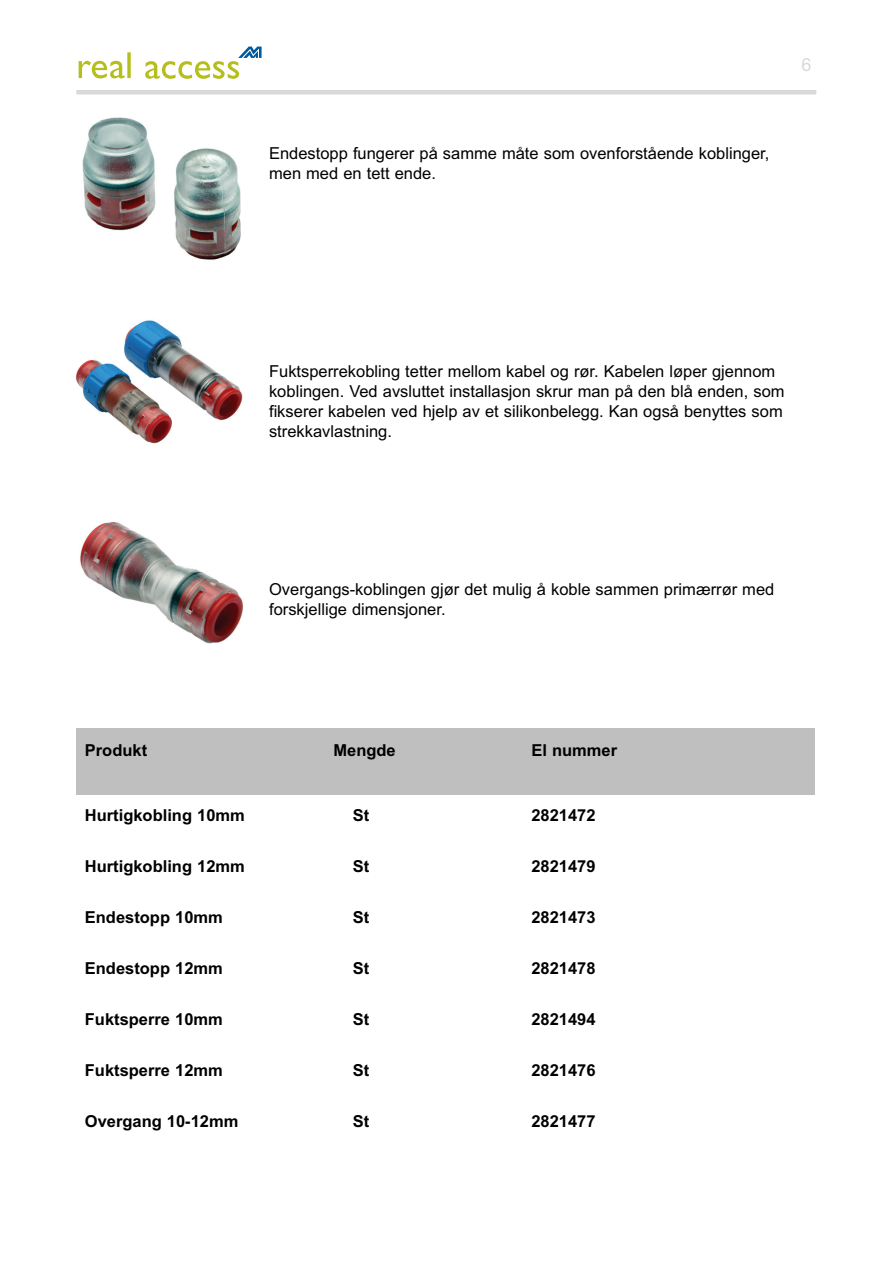
<style>
.page{position:relative;width:893px;height:1263px;background:#fff}
.page>*{position:absolute;margin:0;border:0;box-sizing:border-box;transform-origin:0 0}
.t1{font:18px "Arial";color:#d9d9d9}
.t2{font:16.5px/19.8px "Arial";color:#000}
.t3{font:700 16.5px "Arial";color:#000}
</style>
<div class="page">
<div style="left:76px;top:90px;width:740px;height:5px;background:#d9d9d9"></div>
<svg style="left:79px;top:52px;width:52px;height:26px"></svg>
<svg style="left:145px;top:47px;width:117px;height:32px"></svg>
<img style="left:82px;top:117px;width:159px;height:143px">
<img style="left:75px;top:320px;width:168px;height:124px">
<img style="left:80px;top:522px;width:164px;height:122px">
<div style="left:76px;top:728px;width:738px;height:67px;background:#bfbfbf"></div>
<p class="t2" style="left:269px;top:145px;width:502px">Endestopp fungerer på samme måte som ovenforstående koblinger, men med en tett ende.</p>
<p class="t1" style="left:801px;top:58px;width:12px">6</p>
<p class="t2" style="left:269px;top:363px;width:517px">Fuktsperrekobling tetter mellom kabel og rør. Kabelen løper gjennom koblingen. Ved avsluttet installasjon skrur man på den blå enden, som fikserer kabelen ved hjelp av et silikonbelegg. Kan også benyttes som strekkavlastning.</p>
<p class="t2" style="left:269px;top:581px;width:507px">Overgangs-koblingen gjør det mulig å koble sammen primærrør med forskjellige dimensjoner.</p>
<p class="t3" style="left:85px;top:744px;width:64px">Produkt</p>
<p class="t3" style="left:333px;top:744px;width:64px">Mengde</p>
<p class="t3" style="left:531px;top:744px;width:87px">El nummer</p>
<p class="t3" style="left:85px;top:809px;width:161px">Hurtigkobling 10mm</p>
<p class="t3" style="left:353px;top:809px;width:18px">St</p>
<p class="t3" style="left:531px;top:809px;width:66px">2821472</p>
<p class="t3" style="left:85px;top:860px;width:161px">Hurtigkobling 12mm</p>
<p class="t3" style="left:353px;top:860px;width:18px">St</p>
<p class="t3" style="left:531px;top:860px;width:66px">2821479</p>
<p class="t3" style="left:85px;top:911px;width:139px">Endestopp 10mm</p>
<p class="t3" style="left:353px;top:911px;width:18px">St</p>
<p class="t3" style="left:531px;top:911px;width:66px">2821473</p>
<p class="t3" style="left:85px;top:962px;width:139px">Endestopp 12mm</p>
<p class="t3" style="left:353px;top:962px;width:18px">St</p>
<p class="t3" style="left:531px;top:962px;width:66px">2821478</p>
<p class="t3" style="left:85px;top:1013px;width:140px">Fuktsperre 10mm</p>
<p class="t3" style="left:353px;top:1013px;width:18px">St</p>
<p class="t3" style="left:531px;top:1013px;width:66px">2821494</p>
<p class="t3" style="left:85px;top:1064px;width:140px">Fuktsperre 12mm</p>
<p class="t3" style="left:353px;top:1064px;width:18px">St</p>
<p class="t3" style="left:531px;top:1064px;width:66px">2821476</p>
<p class="t3" style="left:85px;top:1115px;width:155px">Overgang 10-12mm</p>
<p class="t3" style="left:353px;top:1115px;width:18px">St</p>
<p class="t3" style="left:531px;top:1115px;width:66px">2821477</p>
</div>
